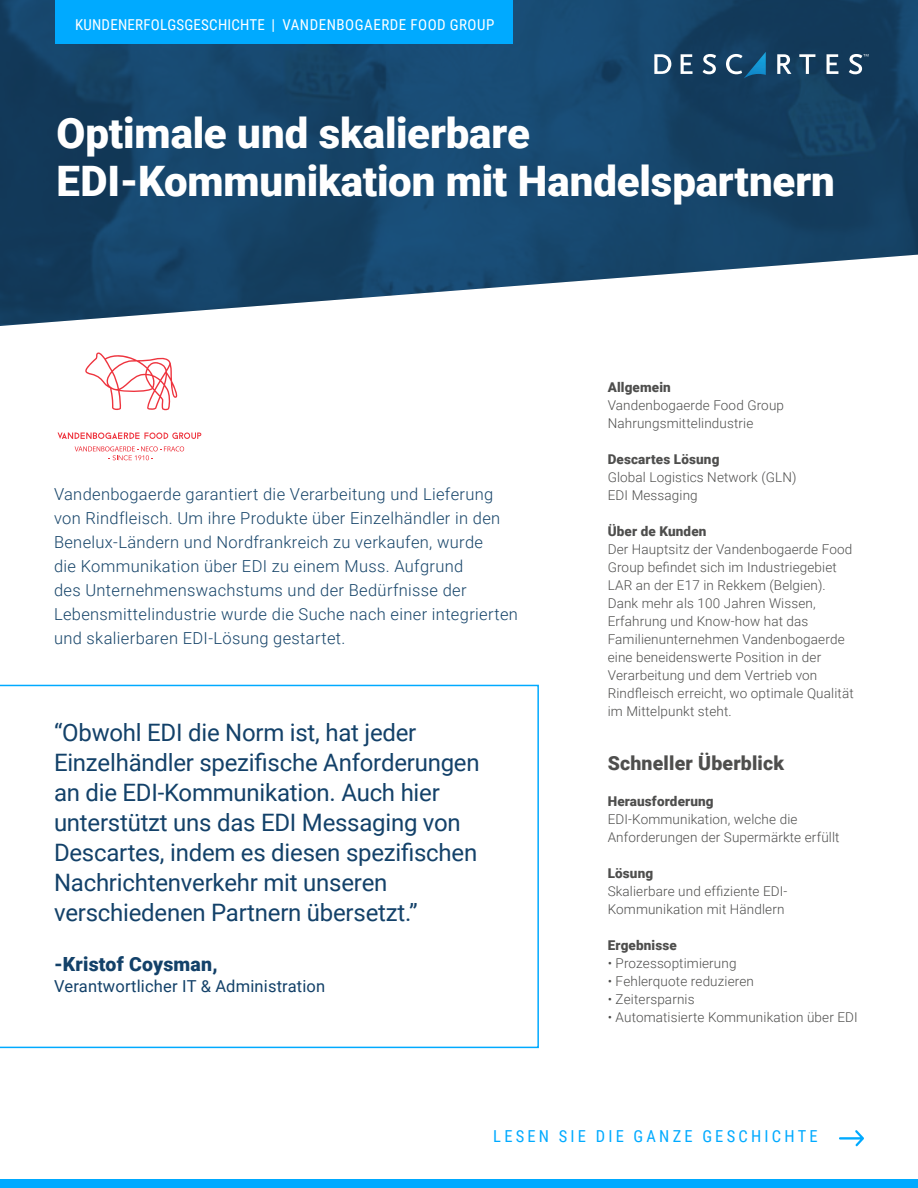
<style>
.page{position:relative;width:918px;height:1188px;background:#fff}
.page>*{position:absolute;margin:0;border:0;box-sizing:border-box;transform-origin:0 0}
.t1{font:900 42px/48px "Roboto";letter-spacing:-.005em;color:#fff}
.t2{font:24px/30px "Roboto";letter-spacing:-.01em;color:#134169}
.t3{font:900 19.5px "Roboto";letter-spacing:.01em;color:#4e4e4d}
.t4{font:900 19.5px "Roboto";letter-spacing:.01em;color:#134169}
.t5{font:300 16.5px/24px "Roboto";letter-spacing:.02em;color:#164469}
.t6{font:16.5px "Roboto";letter-spacing:.01em;color:#134169}
.t7{font:16.5px "Roboto Condensed";letter-spacing:.195em;color:#0af}
.t8{font:15px "Roboto Condensed";letter-spacing:.015em;color:#fff}
.t9{font:300 13.5px/18px "Roboto";letter-spacing:.01em;color:#4e4e4d}
.t10{font:900 13.5px "Roboto";letter-spacing:.01em;color:#4e4e4d}
</style>
<div class="page">
<img style="left:0;top:0;width:918px;height:324px">
<svg style="left:0;top:685px;width:539px;height:363px"></svg>
<div style="left:55px;top:0;width:458px;height:43px;background:#0af"></div>
<div style="left:0;top:1179px;width:918px;height:9px;background:#0af"></div>
<svg style="left:681px;top:54px;width:12px;height:20px"></svg>
<svg style="left:703px;top:54px;width:13px;height:20px"></svg>
<svg style="left:726px;top:52px;width:40px;height:27px"></svg>
<svg style="left:654px;top:54px;width:17px;height:20px"></svg>
<svg style="left:777px;top:54px;width:14px;height:20px"></svg>
<svg style="left:799px;top:54px;width:16px;height:20px"></svg>
<svg style="left:827px;top:54px;width:11px;height:20px"></svg>
<svg style="left:849px;top:54px;width:20px;height:20px"></svg>
<svg style="left:85px;top:352px;width:93px;height:58px"></svg>
<svg style="left:58px;top:433px;width:143px;height:6px"></svg>
<svg style="left:75px;top:446px;width:109px;height:14px"></svg>
<svg style="left:839px;top:1130px;width:25px;height:16px"></svg>
<p class="t8" style="left:75px;top:14px;width:421px">KUNDENERFOLGSGESCHICHTE | VANDENBOGAERDE FOOD GROUP</p>
<h1 class="t1" style="left:56px;top:107px;width:780px">Optimale und skalierbare<br>EDI-Kommunikation mit Handelspartnern</h1>
<p class="t5" style="left:54px;top:481px;width:465px">Vandenbogaerde garantiert die Verarbeitung und Lieferung von Rindfleisch. Um ihre Produkte über Einzelhändler in den Benelux-Ländern und Nordfrankreich zu verkaufen, wurde<br>die Kommunikation über EDI zu einem Muss. Aufgrund<br>des Unternehmenswachstums und der Bedürfnisse der Lebensmittelindustrie wurde die Suche nach einer integrierten und skalierbaren EDI-Lösung gestartet.</p>
<p class="t2" style="left:54px;top:716px;width:427px">“Obwohl EDI die Norm ist, hat jeder Einzelhändler spezifische Anforderungen an die EDI-Kommunikation. Auch hier unterstützt uns das EDI Messaging von Descartes, indem es diesen spezifischen Nachrichtenverkehr mit unseren verschiedenen Partnern übersetzt.”</p>
<h3 class="t4" style="left:54px;top:950px;width:165px">-Kristof Coysman,</h3>
<p class="t6" style="left:54px;top:975px;width:273px">Verantwortlicher IT &amp; Administration</p>
<p class="t10" style="left:608px;top:378px;width:65px">Allgemein</p>
<p class="t9" style="left:608px;top:396px;width:178px">Vandenbogaerde Food Group<br>Nahrungsmittelindustrie</p>
<p class="t10" style="left:608px;top:450px;width:113px">Descartes Lösung</p>
<p class="t9" style="left:608px;top:468px;width:190px">Global Logistics Network (GLN)<br>EDI Messaging</p>
<p class="t10" style="left:608px;top:522px;width:100px">Über de Kunden</p>
<p class="t9" style="left:608px;top:540px;width:247px">Der Hauptsitz der Vandenbogaerde Food Group befindet sich im Industriegebiet LAR an der E17 in Rekkem (Belgien).<br>Dank mehr als 100 Jahren Wissen, Erfahrung und Know-how hat das Familienunternehmen Vandenbogaerde eine beneidenswerte Position in der Verarbeitung und dem Vertrieb von Rindfleisch erreicht, wo optimale Qualität im Mittelpunkt steht.</p>
<h3 class="t3" style="left:608px;top:750px;width:178px">Schneller Überblick</h3>
<p class="t10" style="left:608px;top:792px;width:107px">Herausforderung</p>
<p class="t9" style="left:608px;top:810px;width:233px">EDI-Kommunikation, welche die<br>Anforderungen der Supermärkte erfüllt</p>
<p class="t10" style="left:608px;top:864px;width:47px">Lösung</p>
<p class="t9" style="left:608px;top:882px;width:181px">Skalierbare und effiziente EDI-<br>Kommunikation mit Händlern</p>
<p class="t10" style="left:608px;top:936px;width:71px">Ergebnisse</p>
<p class="t9" style="left:608px;top:954px;width:130px">• Prozessoptimierung</p>
<p class="t9" style="left:608px;top:972px;width:148px">• Fehlerquote reduzieren</p>
<p class="t9" style="left:608px;top:990px;width:88px">• Zeitersparnis</p>
<p class="t9" style="left:608px;top:1008px;width:252px">• Automatisierte Kommunikation über EDI</p>
<p class="t7" style="left:493px;top:1125px;width:326px">LESEN SIE DIE GANZE GESCHICHTE</p>
</div>
